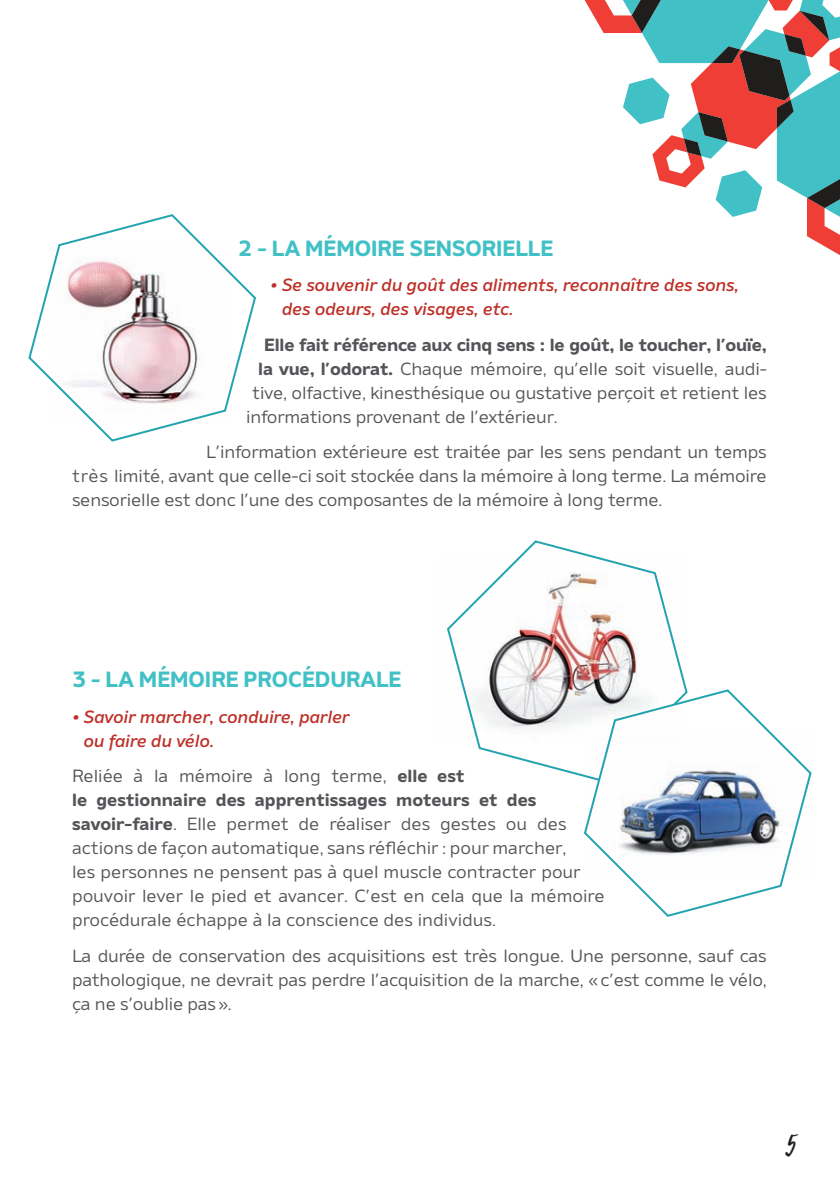
<style>
.page{position:relative;width:840px;height:1191px;background:#fff}
.page>*{position:absolute;margin:0;border:0;box-sizing:border-box;transform-origin:0 0}
.t1{font:36px "October Storm";color:#231f20}
.t2{font:700 22px "Amino";color:#41c1c6}
.t3{font:17.6px/24px "Amino";letter-spacing:-.01em;color:#525457;text-align:justify}
.t4{font:italic 500 17.6px/24px "Amino";color:#be2f27}
.t5{font:700 17.6px "Amino";letter-spacing:-.01em;color:#525457}
.s1{font-weight:700}
</style>
<div class="page">
<svg style="left:476px;top:540px;width:211px;height:237px"></svg>
<svg style="left:582px;top:688px;width:230px;height:229px"></svg>
<img style="left:590px;top:733px;width:221px;height:147px">
<svg style="left:28px;top:214px;width:228px;height:228px"></svg>
<img style="left:47px;top:242px;width:180px;height:179px">
<svg style="left:584px;top:0;width:255px;height:255px"></svg>
<img style="left:447px;top:557px;width:237px;height:184px">
<p class="t2" style="left:238px;top:235px;width:241px">2 - La mémoire SENSORIE</p>
<p class="t2" style="left:515px;top:235px;width:37px">LLE</p>
<p class="t4" style="left:281px;top:273px;width:458px;text-indent:-11px">• Se souvenir du goût des aliments, reconnaître des sons, des odeurs, des visages, etc.</p>
<p class="t5" style="left:264px;top:334px;width:504px">Elle fait référence aux cinq sens : le goût, le toucher, l’ouïe,</p>
<p class="t3" style="left:258px;top:356px;width:509px"><span class="s1">la vue, l’odorat.</span> Chaque mémoire, qu’elle soit visuelle, audi-</p>
<p class="t3" style="left:252px;top:380px;width:515px">tive, olfactive, kinesthésique ou gustative perçoit et retient les</p>
<p class="t3" style="left:246px;top:404px;width:313px">informations provenant de l’extérieur.</p>
<p class="t3" style="left:72px;top:440px;width:695px;text-indent:134px">L’information extérieure est traitée par les sens pendant un temps très limité, avant que celle-ci soit stockée dans la mémoire à long terme. La mémoire sensorielle est donc l’une des composantes de la mémoire à long terme.</p>
<p class="t2" style="left:72px;top:666px;width:330px">3 - La mémoire procédurale</p>
<p class="t4" style="left:83px;top:704px;width:267px;text-indent:-11px">• Savoir marcher, conduire, parler ou faire du vélo.</p>
<p class="t3" style="left:72px;top:763px;width:533px;text-align:left">Reliée à la mémoire à long terme, <span class="s1">elle est<br>le gestionnaire des apprentissages moteurs et des savoir-faire</span>. Elle permet de réaliser des gestes ou des actions de façon automatique, sans réfléchir : pour marcher,<br>les personnes ne pensent pas à quel muscle contracter pour pouvoir lever le pied et avancer. C’est en cela que la mémoire procédurale échappe à la conscience des individus.</p>
<p class="t3" style="left:72px;top:943px;width:695px">La durée de conservation des acquisitions est très longue. Une personne, sauf cas pathologique, ne devrait pas perdre l’acquisition de la marche, «c’est comme le vélo, ça ne s’oublie pas».</p>
<h1 class="t1" style="left:785px;top:1127px;width:12px">5</h1>
</div>
